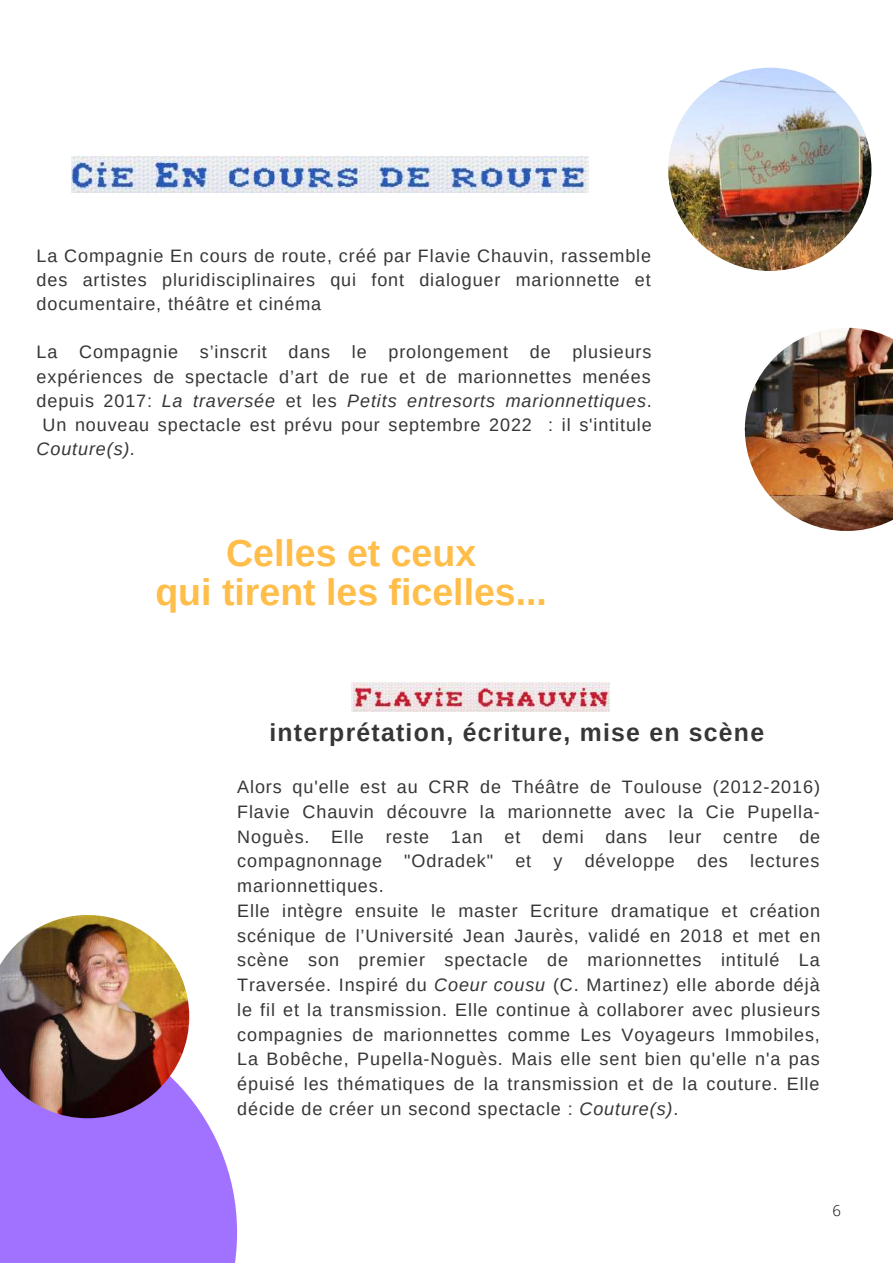
<style>
.page{position:relative;width:893px;height:1264px;background:#fff}
.page>*{position:absolute;margin:0;border:0;box-sizing:border-box;transform-origin:0 0}
.t1{font:700 37.5px/39.3px "Arimo";color:#ffbd4a;text-align:center}
.t2{font:700 24.75px "Arimo";letter-spacing:.05em;color:#363636}
.t3{font:18px/24.8px "Arimo";letter-spacing:.05em;color:#363636}
.t4{font:italic 18px "Arimo";letter-spacing:.05em;color:#363636}
.t5{font:300 15px "Open Sans";color:#000}
.s1{font-style:italic}
</style>
<div class="page">
<svg style="left:0;top:1016px;width:237px;height:246px;background:#ae86fe"></svg>
<img style="left:0;top:915px;width:189px;height:203px">
<img style="left:668px;top:68px;width:203px;height:203px;border-radius:50%">
<img style="left:744px;top:328px;width:148px;height:203px">
<img style="left:351px;top:682px;width:259px;height:29px">
<img style="left:71px;top:156px;width:517px;height:36px">
<p class="t3" style="left:37px;top:243px;width:616px;line-height:24.2px;text-align:justify">La Compagnie En cours de route, créé par Flavie Chauvin, rassemble des artistes pluridisciplinaires qui font dialoguer marionnette et documentaire, théâtre et cinéma</p>
<p class="t3" style="left:37px;top:340px;width:616px;line-height:24.2px;text-align:center">La Compagnie s’inscrit dans le prolongement de plusieurs expériences de spectacle d’art de rue et de marionnettes menées depuis 2017: <span class="s1">La traversée</span> et les <span class="s1">Petits entresorts marionnettiques</span>.<br>Un nouveau spectacle est prévu pour septembre 2022 : il s'intitule</p>
<p class="t4" style="left:37px;top:439px;width:100px">Couture(s).</p>
<h1 class="t1" style="left:155px;top:533px;width:393px">Celles et ceux<br>qui tirent les ficelles...</h1>
<h2 class="t2" style="left:269px;top:719px;width:496px">interprétation, écriture, mise en scène</h2>
<p class="t3" style="left:237px;top:774px;width:584px">Alors qu'elle est au CRR de Théâtre de Toulouse (2012-2016)<br>Flavie Chauvin découvre la marionnette avec la Cie Pupella-Noguès. Elle reste 1an et demi dans leur centre de compagnonnage "Odradek" et y développe des lectures marionnettiques.<br>Elle intègre ensuite le master Ecriture dramatique et création scénique de l’Université Jean Jaurès, validé en 2018 et met en scène son premier spectacle de marionnettes intitulé La Traversée. Inspiré du <span class="s1">Coeur cousu</span> (C. Martinez) elle aborde déjà le fil et la transmission. Elle continue à collaborer avec plusieurs compagnies de marionnettes comme Les Voyageurs Immobiles, La Bobêche, Pupella-Noguès. Mais elle sent bien qu'elle n'a pas épuisé les thématiques de la transmission et de la couture. Elle décide de créer un second spectacle : <span class="s1">Couture(s)</span>.</p>
<p class="t5" style="left:832px;top:1200px;width:10px">6</p>
</div>
